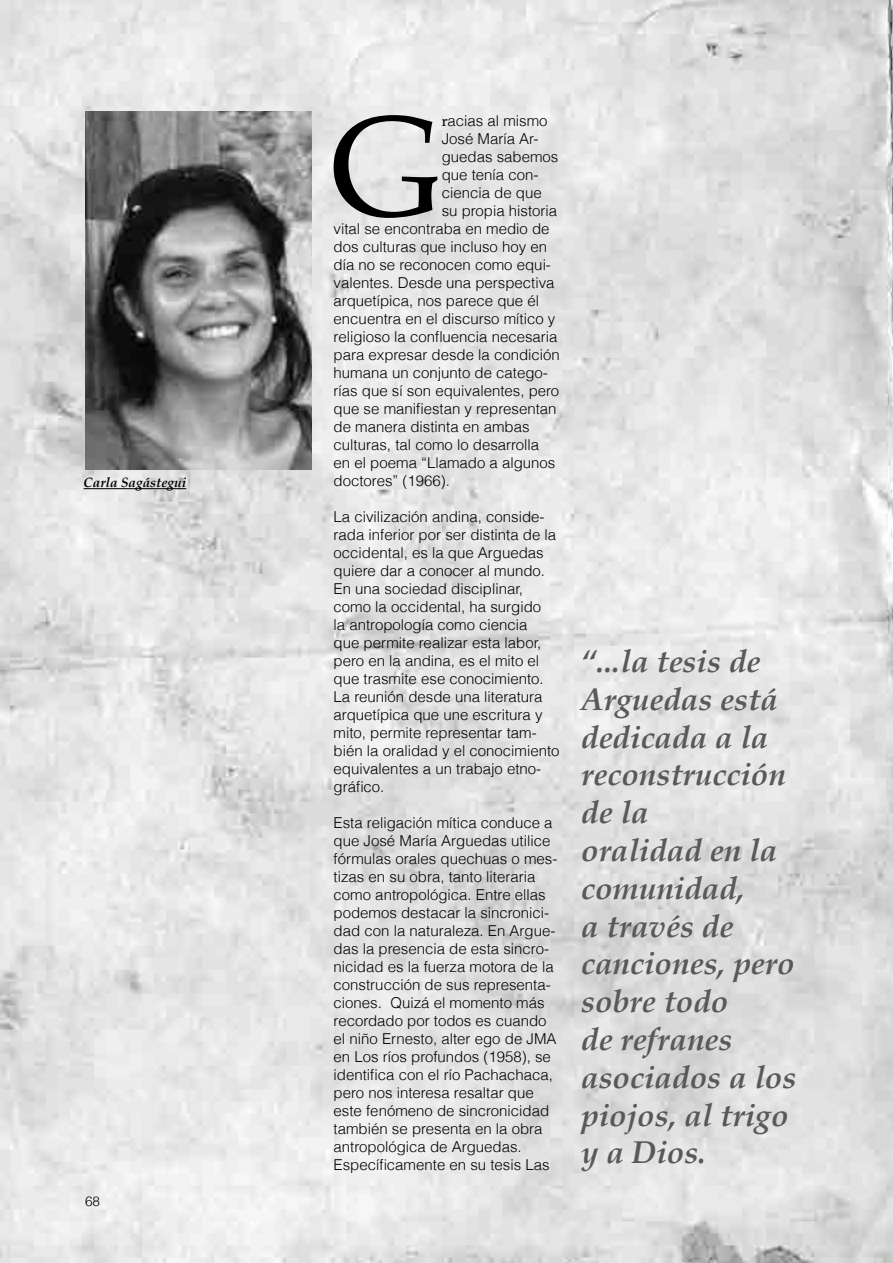
<style>
.page{position:relative;width:893px;height:1263px;background:#fff}
.page>*{position:absolute;margin:0;border:0;box-sizing:border-box;transform-origin:0 0}
.t1{font:143.85px "Book Antiqua";color:#000}
.t2{font:italic 700 31.5px/37.8px "Book Antiqua";color:#58595b}
.t3{font:300 15px/18px "Helvetica";color:#000}
.t4{font:italic 700 13.5px "Book Antiqua";color:#000}
.t5{font:300 13.5px "Helvetica";color:#000}
.s1{font-family:"Book Antiqua";font-weight:400}
</style>
<div class="page">
<img style="left:0;top:0;width:893px;height:1263px">
<img style="left:85px;top:112px;width:227px;height:358px">
<hr style="left:84px;top:488px;width:102px;height:1px;background:#000">
<p class="t4" style="left:84px;top:474px;width:104px">Carla Sagástegui</p>
<p class="t5" style="left:85px;top:1193px;width:17px">68</p>
<h1 class="t1" style="left:332px;top:78px;width:111px">G</h1>
<p class="t3" style="left:442px;top:112px;width:107px"><span class="s1">r</span>acias al mismo</p>
<p class="t3" style="left:442px;top:130px;width:98px">José María Ar-</p>
<p class="t3" style="left:442px;top:148px;width:118px">guedas sabemos</p>
<p class="t3" style="left:442px;top:166px;width:98px">que tenía con-</p>
<p class="t3" style="left:442px;top:184px;width:102px">ciencia de que</p>
<p class="t3" style="left:442px;top:202px;width:117px">su propia historia</p>
<p class="t3" style="left:334px;top:220px;width:217px">vital se encontraba en medio de</p>
<p class="t3" style="left:334px;top:238px;width:215px">dos culturas que incluso hoy en</p>
<p class="t3" style="left:334px;top:256px;width:219px">día no se reconocen como equi-</p>
<p class="t3" style="left:334px;top:274px;width:222px">valentes. Desde una perspectiva</p>
<p class="t3" style="left:334px;top:292px;width:207px">arquetípica, nos parece que él</p>
<p class="t3" style="left:334px;top:310px;width:223px">encuentra en el discurso mítico y</p>
<p class="t3" style="left:334px;top:328px;width:225px">religioso la confluencia necesaria</p>
<p class="t3" style="left:334px;top:346px;width:228px">para expresar desde la condición</p>
<p class="t3" style="left:334px;top:364px;width:216px">humana un conjunto de catego-</p>
<p class="t3" style="left:334px;top:382px;width:227px">rías que sí son equivalentes, pero</p>
<p class="t3" style="left:334px;top:400px;width:224px">que se manifiestan y representan</p>
<p class="t3" style="left:334px;top:418px;width:197px">de manera distinta en ambas</p>
<p class="t3" style="left:334px;top:436px;width:207px">culturas, tal como lo desarrolla</p>
<p class="t3" style="left:334px;top:454px;width:223px">en el poema “Llamado a algunos</p>
<p class="t3" style="left:334px;top:472px;width:118px">doctores” (1966).</p>
<p class="t3" style="left:334px;top:508px;width:227px">La civilización andina, conside&shy;rada inferior por ser distinta de la occidental, es la que Arguedas quiere dar a conocer al mundo.<br>En una sociedad disciplinar, como la occidental, ha surgido<br>la antropología como ciencia<br>que permite realizar esta labor, pero en la andina, es el mito el que trasmite ese conocimiento.<br>La reunión desde una literatura arquetípica que une escritura y mito, permite representar tam&shy;bién la oralidad y el conocimiento equivalentes a un trabajo etno&shy;gráfico.</p>
<p class="t3" style="left:334px;top:814px;width:225px">Esta religación mítica conduce a que José María Arguedas utilice fórmulas orales quechuas o mes&shy;tizas en su obra, tanto literaria como antropológica. Entre ellas podemos destacar la sincronici&shy;dad con la naturaleza. En Argue&shy;das la presencia de esta sincro&shy;nicidad es la fuerza motora de la construcción de sus representa&shy;ciones. Quizá el momento más recordado por todos es cuando el niño Ernesto, alter ego de JMA en Los ríos profundos (1958), se identifica con el río Pachachaca, pero nos interesa resaltar que este fenómeno de sincronicidad también se presenta en la obra antropológica de Arguedas.<br>Específicamente en su tesis Las</p>
<h2 class="t2" style="left:581px;top:643px;width:217px">“...la tesis de<br>Arguedas está dedicada a la reconstrucción de la<br>oralidad en la comunidad,<br>a través de canciones, pero sobre todo<br>de refranes asociados a los piojos, al trigo y a Dios.</h2>
</div>
